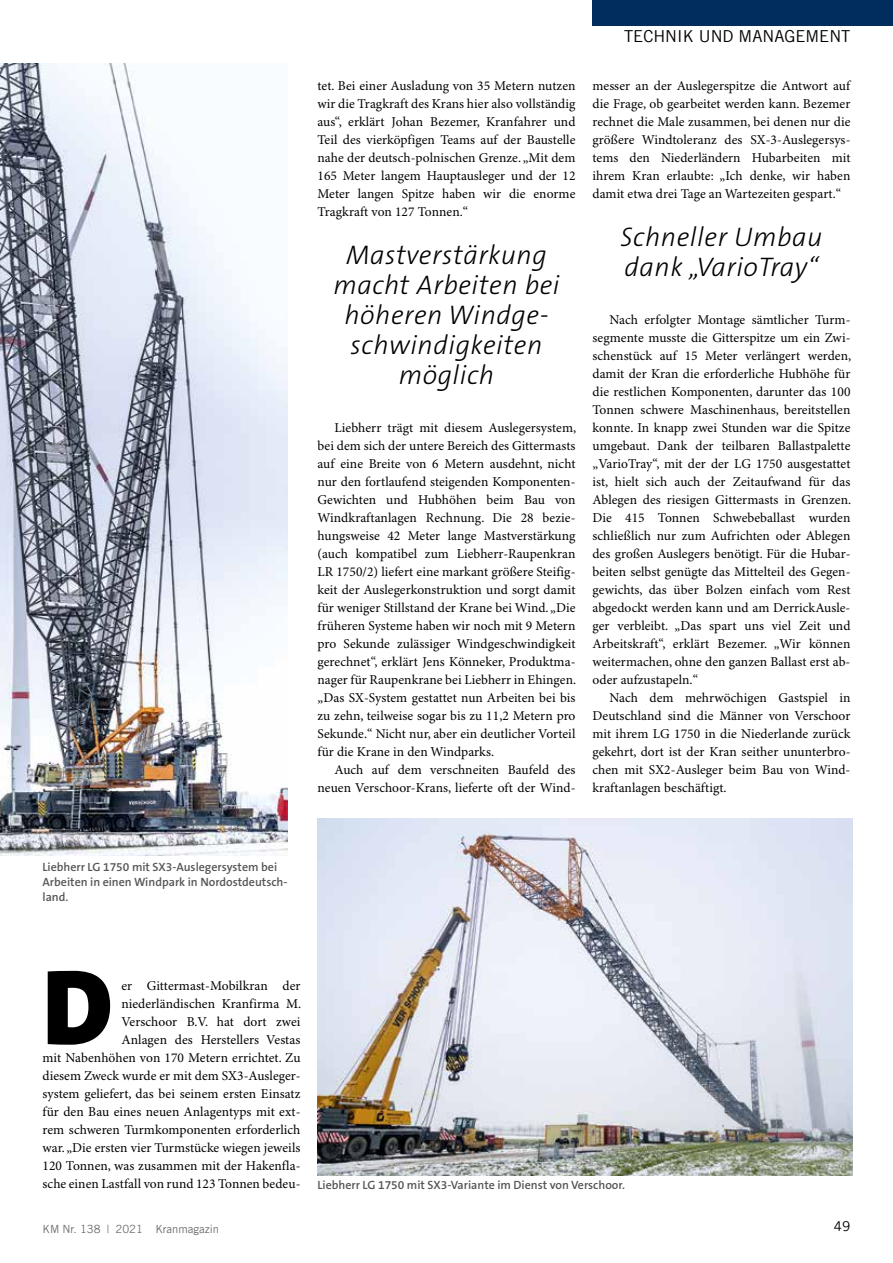
<style>
.page{position:relative;width:893px;height:1263px;background:#fff}
.page>*{position:absolute;margin:0;border:0;box-sizing:border-box;transform-origin:0 0}
.t1{font:900 108px "The Sans B W9";color:#000}
.t2{font:italic 300 27px/30px "The Sans B W3";letter-spacing:.02em;color:#000;text-align:center}
.t3{font:16.5px "Trade Gothic LT";color:#000}
.t4{font:13.5px/18px "Minion Pro";letter-spacing:.005em;color:#000;text-align:justify}
.t5{font:13.5px "Trade Gothic LT";color:#000}
.t6{font:600 12px/15px "The Sans B W6";color:#565655}
.t7{font:11.25px "Trade Gothic LT";color:#6e6e6e}
</style>
<div class="page">
<div style="left:592px;top:0;width:301px;height:26px;background:#002d5c"></div>
<img style="left:0;top:64px;width:288px;height:792px">
<img style="left:317px;top:819px;width:536px;height:357px">
<p class="t6" style="left:43px;top:860px;width:247px">Liebherr LG 1750 mit SX3-Auslegersystem bei<br>Arbeiten in einen Windpark in Nordostdeutsch&shy;land.</p>
<p class="t4" style="left:317px;top:77px;width:259px">tet. Bei einer Ausladung von 35 Metern nutzen wir die Tragkraft des Krans hier also vollständig aus“, erklärt Johan Bezemer, Kranfahrer und Teil des vierköpfigen Teams auf der Baustelle nahe der deutsch-polnischen Grenze. „Mit dem 165 Meter langem Hauptausleger und der 12<br>Meter langen Spitze haben wir die enorme Tragkraft von 127 Tonnen.“</p>
<h2 class="t2" style="left:333px;top:241px;width:228px">Mastverstärkung macht Arbeiten bei höheren Windge&shy;schwindigkeiten möglich</h2>
<p class="t4" style="left:317px;top:419px;width:260px;text-indent:17px">Liebherr trägt mit diesem Auslegersystem, bei dem sich der untere Bereich des Gittermasts auf eine Breite von 6 Metern ausdehnt, nicht nur den fortlaufend steigenden Komponenten-Gewichten und Hubhöhen beim Bau von Windkraftanlagen Rechnung. Die 28 bezie&shy;hungsweise 42 Meter lange Mastverstärkung (auch kompatibel zum Liebherr-Raupenkran LR 1750/2) liefert eine markant größere Steifig&shy;keit der Auslegerkonstruktion und sorgt damit für weniger Stillstand der Krane bei Wind. „Die früheren Systeme haben wir noch mit 9 Metern pro Sekunde zulässiger Windgeschwindigkeit gerechnet“, erklärt Jens Könneker, Produktma&shy;nager für Raupenkrane bei Liebherr in Ehingen. „Das SX-System gestattet nun Arbeiten bei bis zu zehn, teilweise sogar bis zu 11,2 Metern pro Sekunde.“ Nicht nur, aber ein deutlicher Vorteil für die Krane in den Windparks.</p>
<p class="t4" style="left:317px;top:761px;width:259px;text-align:right">Auch auf dem verschneiten Baufeld des neuen Verschoor-Krans, lieferte oft der Wind-</p>
<p class="t3" style="left:624px;top:26px;width:228px">TECHNIK UND MANAGEMENT</p>
<p class="t4" style="left:592px;top:77px;width:259px">messer an der Auslegerspitze die Antwort auf die Frage, ob gearbeitet werden kann. Bezemer rechnet die Male zusammen, bei denen nur die größere Windtoleranz des SX-3-Auslegersys&shy;tems den Niederländern Hubarbeiten mit ihrem Kran erlaubte: „Ich denke, wir haben damit etwa drei Tage an Wartezeiten gespart.“</p>
<h2 class="t2" style="left:621px;top:223px;width:203px;text-align:left">Schneller Umbau dank „VarioTray“</h2>
<p class="t4" style="left:592px;top:311px;width:260px;text-indent:17px">Nach erfolgter Montage sämtlicher Turm&shy;segmente musste die Gitterspitze um ein Zwi&shy;schenstück auf 15 Meter verlängert werden, damit der Kran die erforderliche Hubhöhe für die restlichen Komponenten, darunter das 100<br>Tonnen schwere Maschinenhaus, bereitstellen konnte. In knapp zwei Stunden war die Spitze umgebaut. Dank der teilbaren Ballastpalette „VarioTray“, mit der der LG 1750 ausgestattet ist, hielt sich auch der Zeitaufwand für das Ablegen des riesigen Gittermasts in Grenzen.<br>Die 415 Tonnen Schwebeballast wurden schließlich nur zum Aufrichten oder Ablegen des großen Auslegers benötigt. Für die Hubar&shy;beiten selbst genügte das Mittelteil des Gegen&shy;gewichts, das über Bolzen einfach vom Rest abgedockt werden kann und am DerrickAusle&shy;ger verbleibt. „Das spart uns viel Zeit und Arbeitskraft“, erklärt Bezemer. „Wir können weitermachen, ohne den ganzen Ballast erst ab&shy;oder aufzustapeln.“</p>
<p class="t4" style="left:592px;top:689px;width:259px;text-indent:17px">Nach dem mehrwöchigen Gastspiel in Deutschland sind die Männer von Verschoor mit ihrem LG 1750 in die Niederlande zurück gekehrt, dort ist der Kran seither ununterbro&shy;chen mit SX2-Ausleger beim Bau von Wind&shy;kraftanlagen beschäftigt.</p>
<h1 class="t1" style="left:43px;top:938px;width:72px">D</h1>
<p class="t4" style="left:43px;top:977px;width:260px;text-align:right">er Gittermast-Mobilkran der niederländischen Kranfirma M.<br>Verschoor B.V. hat dort zwei<br>Anlagen des Herstellers Vestas<br>mit Nabenhöhen von 170 Metern errichtet. Zu diesem Zweck wurde er mit dem SX3-Ausleger&shy;system geliefert, das bei seinem ersten Einsatz für den Bau eines neuen Anlagentyps mit ext&shy;rem schweren Turmkomponenten erforderlich war. „Die ersten vier Turmstücke wiegen jeweils 120 Tonnen, was zusammen mit der Hakenfla&shy;sche einen Lastfall von rund 123 Tonnen bedeu-</p>
<p class="t6" style="left:317px;top:1177px;width:309px">Liebherr LG 1750 mit SX3-Variante im Dienst von Verschoor.</p>
<p class="t7" style="left:43px;top:1222px;width:178px">KM Nr. 138 | 2021 Kranmagazin</p>
<p class="t5" style="left:834px;top:1218px;width:18px">49</p>
</div>
